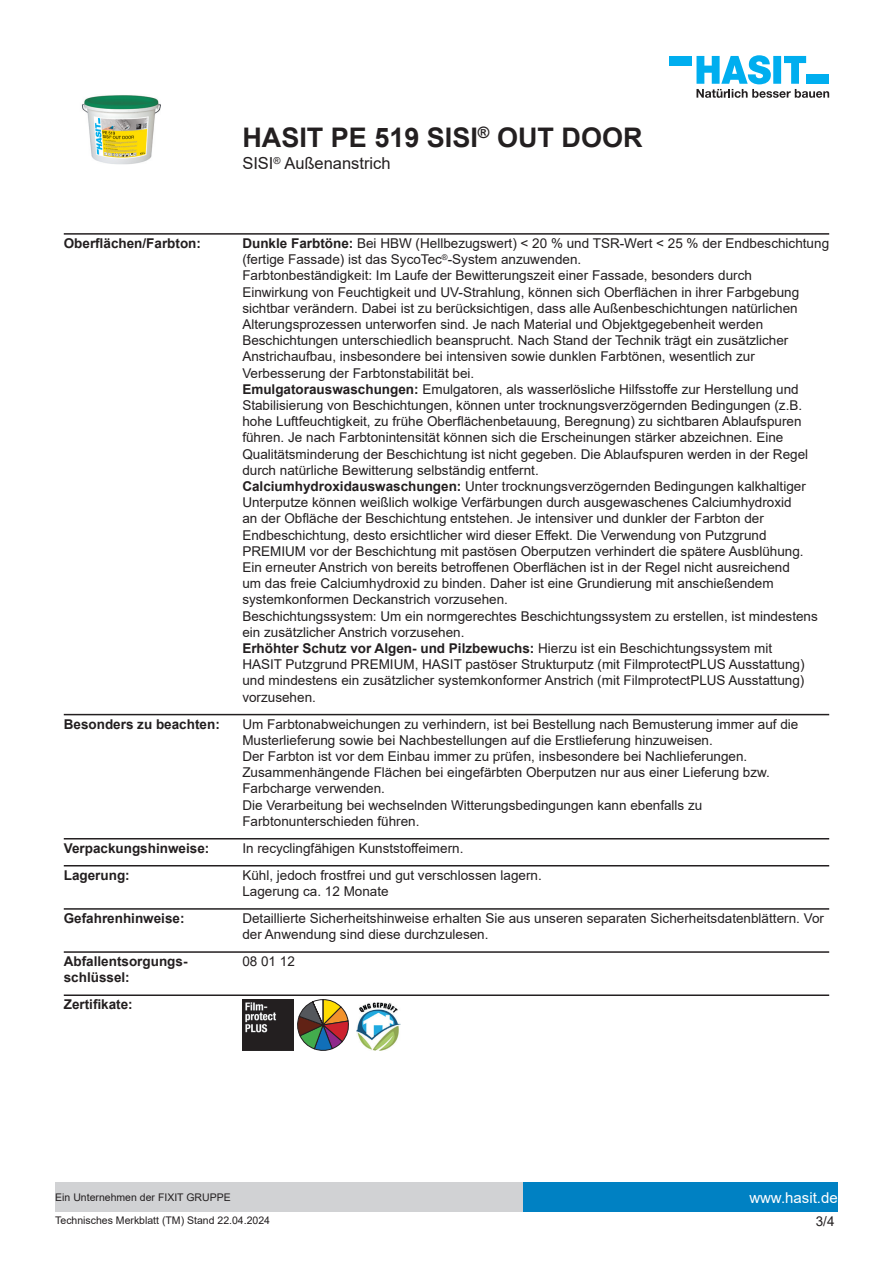
<style>
.page{position:relative;width:893px;height:1263px;background:#fff}
.page>*{position:absolute;margin:0;border:0;box-sizing:border-box;transform-origin:0 0}
.t1{font:700 27px "Arial";color:#231f20}
.t2{font:16.5px "Arial";color:#231f20}
.t3{font:15px "Arial";color:#fff}
.t4{font:13.5px/16.2px "Arial";color:#231f20}
.t5{font:700 13.5px/16.2px "Arial";color:#231f20}
.t6{font:10.5px "Arial";color:#231f20}
.s1{font-weight:700}
</style>
<div class="page">
<img style="left:82px;top:95px;width:79px;height:70px">
<div style="left:669px;top:56px;width:23px;height:10px;background:#00aeef"></div>
<svg style="left:696px;top:55px;width:133px;height:43px"></svg>
<div style="left:523px;top:1182px;width:315px;height:30px;background:#0081c3"></div>
<div style="left:55px;top:1182px;width:468px;height:30px;background:#d1d2d4"></div>
<hr style="left:64px;top:233px;width:765px;height:2px;background:#231f20">
<hr style="left:64px;top:714px;width:765px;height:1px;background:#231f20">
<hr style="left:64px;top:838px;width:765px;height:1px;background:#231f20">
<hr style="left:64px;top:865px;width:765px;height:1px;background:#231f20">
<hr style="left:64px;top:908px;width:765px;height:2px;background:#231f20">
<hr style="left:64px;top:951px;width:765px;height:2px;background:#231f20">
<hr style="left:64px;top:994px;width:765px;height:2px;background:#231f20">
<img style="left:242px;top:999px;width:51px;height:51px">
<svg style="left:297px;top:999px;width:51px;height:51px"></svg>
<img style="left:356px;top:1002px;width:44px;height:48px">
<h1 class="t1" style="left:242px;top:119px;width:402px">HASIT PE 519 SISI<sup>®</sup> OUT DOOR</h1>
<p class="t2" style="left:242px;top:152px;width:150px">SISI<sup>®</sup> Außenanstrich</p>
<p class="t5" style="left:64px;top:235px;width:139px">Oberflächen/Farbton:</p>
<p class="t4" style="left:242px;top:235px;width:588px"><span class="s1">Dunkle Farbtöne:</span> Bei HBW (Hellbezugswert) &lt; 20 % und TSR-Wert &lt; 25 % der Endbeschichtung (fertige Fassade) ist das SycoTec<sup>®</sup>-System anzuwenden.<br>Farbtonbeständigkeit: Im Laufe der Bewitterungszeit einer Fassade, besonders durch<br>Einwirkung von Feuchtigkeit und UV-Strahlung, können sich Oberflächen in ihrer Farbgebung sichtbar verändern. Dabei ist zu berücksichtigen, dass alle Außenbeschichtungen natürlichen Alterungsprozessen unterworfen sind. Je nach Material und Objektgegebenheit werden Beschichtungen unterschiedlich beansprucht. Nach Stand der Technik trägt ein zusätzlicher Anstrichaufbau, insbesondere bei intensiven sowie dunklen Farbtönen, wesentlich zur Verbesserung der Farbtonstabilität bei.<br><span class="s1">Emulgatorauswaschungen:</span> Emulgatoren, als wasserlösliche Hilfsstoffe zur Herstellung und Stabilisierung von Beschichtungen, können unter trocknungsverzögernden Bedingungen (z.B. hohe Luftfeuchtigkeit, zu frühe Oberflächenbetauung, Beregnung) zu sichtbaren Ablaufspuren führen. Je nach Farbtonintensität können sich die Erscheinungen stärker abzeichnen. Eine Qualitätsminderung der Beschichtung ist nicht gegeben. Die Ablaufspuren werden in der Regel durch natürliche Bewitterung selbständig entfernt.<br><span class="s1">Calciumhydroxidauswaschungen:</span> Unter trocknungsverzögernden Bedingungen kalkhaltiger Unterputze können weißlich wolkige Verfärbungen durch ausgewaschenes Calciumhydroxid<br>an der Obfläche der Beschichtung entstehen. Je intensiver und dunkler der Farbton der Endbeschichtung, desto ersichtlicher wird dieser Effekt. Die Verwendung von Putzgrund PREMIUM vor der Beschichtung mit pastösen Oberputzen verhindert die spätere Ausblühung.<br>Ein erneuter Anstrich von bereits betroffenen Oberflächen ist in der Regel nicht ausreichend<br>um das freie Calciumhydroxid zu binden. Daher ist eine Grundierung mit anschießendem systemkonformen Deckanstrich vorzusehen.<br>Beschichtungssystem: Um ein normgerechtes Beschichtungssystem zu erstellen, ist mindestens ein zusätzlicher Anstrich vorzusehen.<br><span class="s1">Erhöhter Schutz vor Algen- und Pilzbewuchs:</span> Hierzu ist ein Beschichtungssystem mit<br>HASIT Putzgrund PREMIUM, HASIT pastöser Strukturputz (mit FilmprotectPLUS Ausstattung) und mindestens ein zusätzlicher systemkonformer Anstrich (mit FilmprotectPLUS Ausstattung) vorzusehen.</p>
<p class="t5" style="left:64px;top:716px;width:158px">Besonders zu beachten:</p>
<p class="t4" style="left:242px;top:716px;width:557px">Um Farbtonabweichungen zu verhindern, ist bei Bestellung nach Bemusterung immer auf die Musterlieferung sowie bei Nachbestellungen auf die Erstlieferung hinzuweisen.<br>Der Farbton ist vor dem Einbau immer zu prüfen, insbesondere bei Nachlieferungen.<br>Zusammenhängende Flächen bei eingefärbten Oberputzen nur aus einer Lieferung bzw.<br>Farbcharge verwenden.<br>Die Verarbeitung bei wechselnden Witterungsbedingungen kann ebenfalls zu Farbtonunterschieden führen.</p>
<p class="t5" style="left:64px;top:840px;width:147px">Verpackungshinweise:</p>
<p class="t4" style="left:242px;top:840px;width:223px">In recyclingfähigen Kunststoffeimern.</p>
<p class="t5" style="left:64px;top:867px;width:68px">Lagerung:</p>
<p class="t4" style="left:242px;top:867px;width:301px">Kühl, jedoch frostfrei und gut verschlossen lagern.<br>Lagerung ca. 12 Monate</p>
<p class="t5" style="left:64px;top:910px;width:122px">Gefahrenhinweise:</p>
<p class="t4" style="left:242px;top:910px;width:583px">Detaillierte Sicherheitshinweise erhalten Sie aus unseren separaten Sicherheitsdatenblättern. Vor der Anwendung sind diese durchzulesen.</p>
<p class="t5" style="left:64px;top:953px;width:125px">Abfallentsorgungs&shy;schlüssel:</p>
<p class="t4" style="left:242px;top:953px;width:54px">08 01 12</p>
<p class="t5" style="left:64px;top:997px;width:71px">Zertifikate:</p>
<p class="t6" style="left:55px;top:1190px;width:177px">Ein Unternehmen der FIXIT GRUPPE</p>
<p class="t3" style="left:749px;top:1187px;width:90px">www.hasit.de</p>
<p class="t6" style="left:55px;top:1213px;width:216px">Technisches Merkblatt (TM) Stand 22.04.2024</p>
<p class="t4" style="left:816px;top:1213px;width:20px">3/4</p>
</div>
